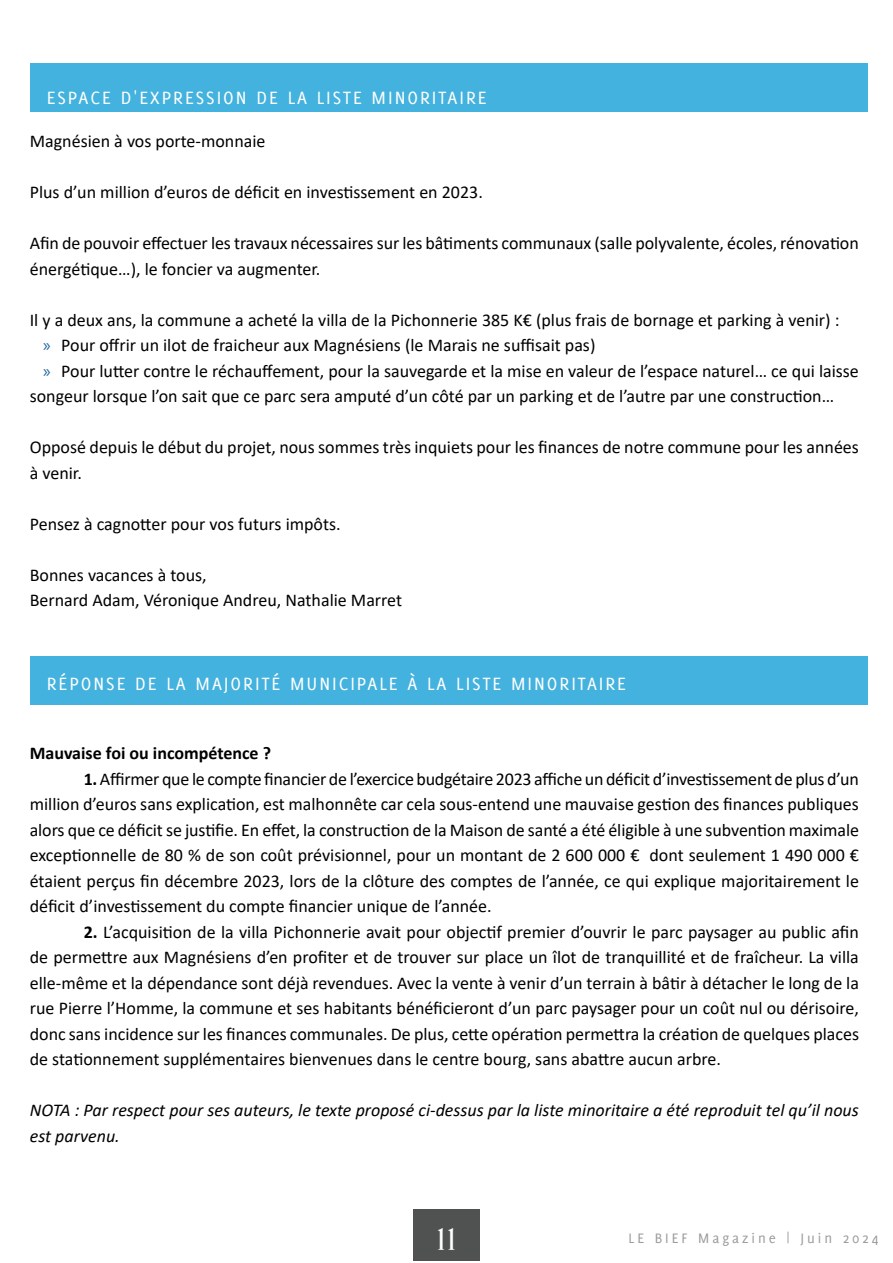
<style>
.page{position:relative;width:893px;height:1263px;background:#fff}
.page>*{position:absolute;margin:0;border:0;box-sizing:border-box;transform-origin:0 0}
.t1{font:30px "November Medium Normal";color:#fff}
.t2{font:19.5px "Delicious";letter-spacing:.1em;color:#fff}
.t3{font:18px/25.5px "Calibri";color:#000}
.t4{font:italic 18px/25.5px "Calibri";color:#000}
.t5{font:700 18px "Calibri";color:#000}
.t6{font:15px "Delicious";letter-spacing:.2em;color:#999b9c}
.s1{font-family:"Myriad Pro";color:#1c649b}
.s2{font-weight:700}
</style>
<div class="page">
<div style="left:30px;top:64px;width:837px;height:48px;background:#43b2de"></div>
<div style="left:30px;top:656px;width:837px;height:48px;background:#43b2de"></div>
<div style="left:413px;top:1209px;width:66px;height:51px;background:#505252"></div>
<p class="t2" style="left:47px;top:86px;width:441px">ESPACE D'EXPRESSION DE LA LISTE MINORITAIRE</p>
<p class="t3" style="left:30px;top:128px;width:237px">Magnésien à vos porte-monnaie</p>
<p class="t3" style="left:30px;top:179px;width:455px">Plus d’un million d’euros de déficit en investissement en 2023.</p>
<p class="t3" style="left:30px;top:230px;width:830px">Afin de pouvoir effectuer les travaux nécessaires sur les bâtiments communaux (salle polyvalente, écoles, rénovation énergétique…), le foncier va augmenter.</p>
<p class="t3" style="left:30px;top:306px;width:811px">Il y a deux ans, la commune a acheté la villa de la Pichonnerie 385 K€ (plus frais de bornage et parking à venir) :</p>
<p class="t3" style="left:43px;top:332px;width:554px"><span class="s1">»</span> Pour offrir un ilot de fraicheur aux Magnésiens (le Marais ne suffisait pas)</p>
<p class="t3" style="left:43px;top:357px;width:817px"><span class="s1">»</span> Pour lutter contre le réchauffement, pour la sauvegarde et la mise en valeur de l’espace naturel… ce qui laisse</p>
<p class="t3" style="left:30px;top:383px;width:806px">songeur lorsque l’on sait que ce parc sera amputé d’un côté par un parking et de l’autre par une construction…</p>
<p class="t3" style="left:30px;top:434px;width:831px">Opposé depuis le début du projet, nous sommes très inquiets pour les finances de notre commune pour les années à venir.</p>
<p class="t3" style="left:30px;top:510px;width:312px">Pensez à cagnotter pour vos futurs impôts.</p>
<p class="t3" style="left:30px;top:561px;width:374px">Bonnes vacances à tous,<br>Bernard Adam, Véronique Andreu, Nathalie Marret</p>
<p class="t2" style="left:47px;top:673px;width:581px">RÉPONSE DE LA MAJORITÉ MUNICIPALE À LA LISTE MINORITAIRE</p>
<p class="t5" style="left:30px;top:740px;width:243px">Mauvaise foi ou incompétence ?</p>
<p class="t3" style="left:30px;top:765px;width:831px;text-align:justify;text-indent:54px"><span class="s2">1.</span> Affirmer que le compte financier de l’exercice budgétaire 2023 affiche un déficit d’investissement de plus d’un million d’euros sans explication, est malhonnête car cela sous-entend une mauvaise gestion des finances publiques alors que ce déficit se justifie. En effet, la construction de la Maison de santé a été éligible à une subvention maximale exceptionnelle de 80 % de son coût prévisionnel, pour un montant de 2 600 000 € dont seulement 1 490 000 € étaient perçus fin décembre 2023, lors de la clôture des comptes de l’année, ce qui explique majoritairement le déficit d’investissement du compte financier unique de l’année.</p>
<p class="t3" style="left:30px;top:918px;width:831px;text-align:justify;text-indent:54px"><span class="s2">2.</span> L’acquisition de la villa Pichonnerie avait pour objectif premier d’ouvrir le parc paysager au public afin de permettre aux Magnésiens d’en profiter et de trouver sur place un îlot de tranquillité et de fraîcheur. La villa elle‑même et la dépendance sont déjà revendues. Avec la vente à venir d’un terrain à bâtir à détacher le long de la rue Pierre l’Homme, la commune et ses habitants bénéficieront d’un parc paysager pour un coût nul ou dérisoire, donc sans incidence sur les finances communales. De plus, cette opération permettra la création de quelques places de stationnement supplémentaires bienvenues dans le centre bourg, sans abattre aucun arbre.</p>
<p class="t4" style="left:30px;top:1097px;width:831px">NOTA : Par respect pour ses auteurs, le texte proposé ci-dessus par la liste minoritaire a été reproduit tel qu’il nous est parvenu.</p>
<h1 class="t1" style="left:433px;top:1222px;width:28px">11</h1>
<p class="t6" style="left:629px;top:1230px;width:252px">LE BIEF Magazine | Juin 2024</p>
</div>
